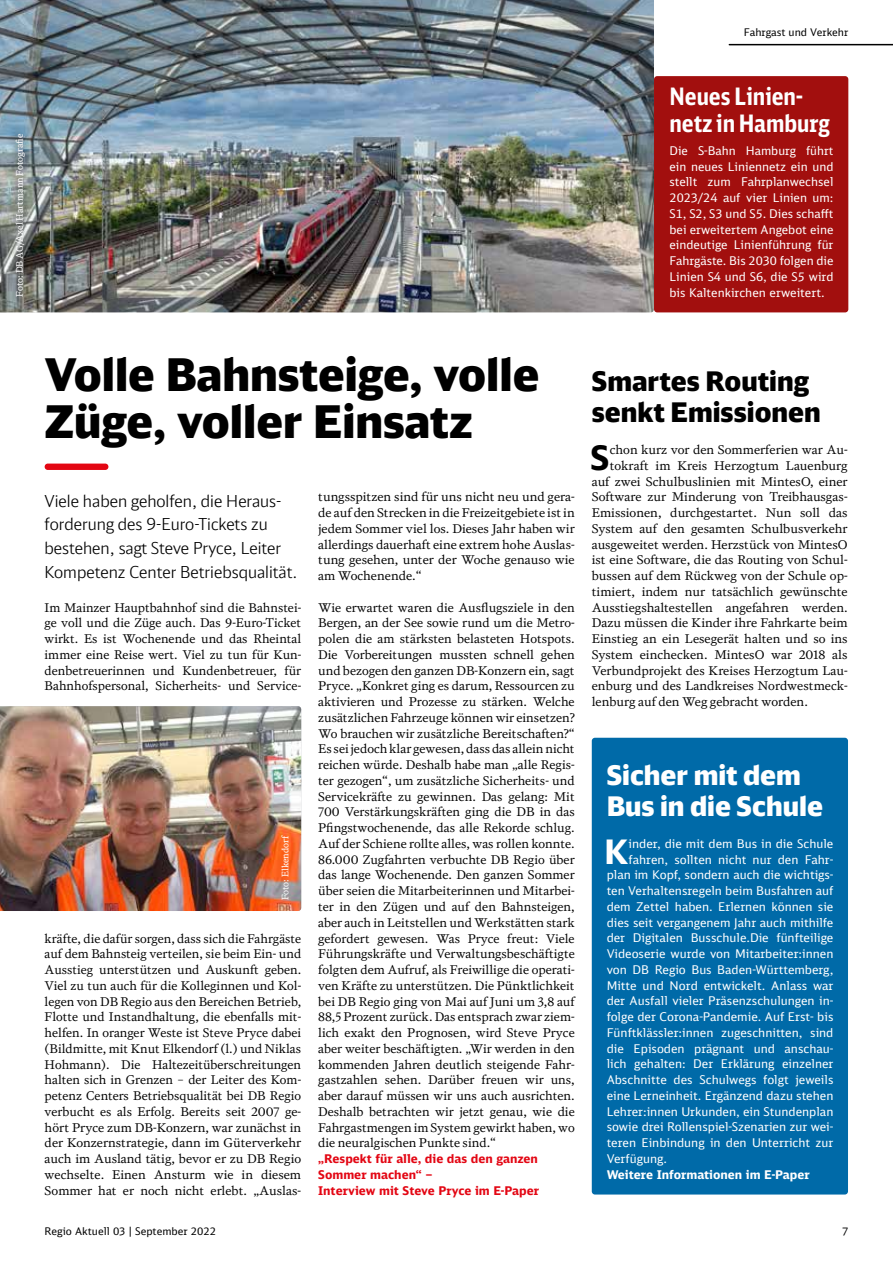
<style>
.page{position:relative;width:893px;height:1263px;background:#fff}
.page>*{position:absolute;margin:0;border:0;box-sizing:border-box;transform-origin:0 0}
.t1{font:900 45px/47.2px "DB Head";color:#000}
.t2{font:700 33.6px "DB Sans";color:#000}
.t3{font:700 33.6px "DB Sans";color:#fff}
.t4{font:900 27px/31.5px "DB Head";color:#000}
.t5{font:900 27px/31.5px "DB Head";color:#fff}
.t6{font:700 24px/27px "DB Sans Cond";color:#fff;scale:.96 1}
.t7{font:300 16.5px/23.7px "DB Head";color:#000}
.t8{font:12px/15.8px "DB Serif";color:#000;text-align:justify}
.t9{font:12px/15.8px "DB Sans";color:#fff;text-align:justify}
.t10{font:700 12px/15.8px "DB Sans";color:#e30613}
.t11{font:700 12px "DB Sans";color:#fff}
.t12{font:10.5px "DB Sans";color:#000}
.t13{font:9px "DB News";color:#fff}
</style>
<div class="page">
<img style="left:0;top:0;width:654px;height:312px">
<hr style="left:729px;top:44px;width:164px;height:1px;background:#000">
<div style="left:654px;top:76px;width:194px;height:236px;background:#a20f0e;border-radius:3px"></div>
<div style="left:592px;top:738px;width:256px;height:456px;background:#006aa8;border-radius:3px"></div>
<div style="left:45px;top:464px;width:63px;height:6px;background:#e30613;border-radius:3px"></div>
<img style="left:0;top:706px;width:301px;height:205px">
<div style="left:7px;top:126px;width:25px;height:177px;background:#000;opacity:.75"></div>
<p class="t13" style="left:14px;top:297px;width:165px;rotate:-90deg">Foto: DB AG/Axel Hartmann Fotografie</p>
<p class="t12" style="left:744px;top:26px;width:106px">Fahrgast und Verkehr</p>
<h3 class="t6" style="left:669px;top:82px;width:168px">Neues Linien&shy;netz in Hamburg</h3>
<p class="t9" style="left:669px;top:142px;width:165px">Die S-Bahn Hamburg führt ein neues Liniennetz ein und stellt zum Fahrplanwechsel 2023/24 auf vier Linien um:<br>S1, S2, S3 und S5. Dies schafft bei erweitertem Angebot eine eindeutige Linienführung für Fahrgäste. Bis 2030 folgen die Linien S4 und S6, die S5 wird bis Kaltenkirchen erweitert.</p>
<h1 class="t1" style="left:45px;top:350px;width:496px">Volle Bahnsteige, volle<br>Züge, voller Einsatz</h1>
<h3 class="t7" style="left:45px;top:489px;width:254px">Viele haben geholfen, die Heraus&shy;forderung des 9-Euro-Tickets zu bestehen, sagt Steve Pryce, Leiter Kompetenz Center Betriebsqualität.</h3>
<p class="t8" style="left:45px;top:599px;width:258px">Im Mainzer Hauptbahnhof sind die Bahnstei&shy;ge voll und die Züge auch. Das 9-Euro-Ticket wirkt. Es ist Wochenende und das Rheintal immer eine Reise wert. Viel zu tun für Kun&shy;denbetreuerinnen und Kundenbetreuer, für Bahnhofspersonal, Sicherheits- und Service-</p>
<p class="t13" style="left:280px;top:900px;width:67px;rotate:-90deg">Foto: Elkendorf</p>
<p class="t8" style="left:45px;top:930px;width:258px">kräfte, die dafür sorgen, dass sich die Fahrgäste auf dem Bahnsteig verteilen, sie beim Ein- und Ausstieg unterstützen und Auskunft geben.<br>Viel zu tun auch für die Kolleginnen und Kol&shy;legen von DB Regio aus den Bereichen Betrieb, Flotte und Instandhaltung, die ebenfalls mit&shy;helfen. In oranger Weste ist Steve Pryce dabei (Bildmitte, mit Knut Elkendorf (l.) und Niklas Hohmann). Die Haltezeitüberschreitungen halten sich in Grenzen – der Leiter des Kom&shy;petenz Centers Betriebsqualität bei DB Regio verbucht es als Erfolg. Bereits seit 2007 ge&shy;hört Pryce zum DB-Konzern, war zunächst in der Konzernstrategie, dann im Güterverkehr auch im Ausland tätig, bevor er zu DB Regio wechselte. Einen Ansturm wie in diesem Sommer hat er noch nicht erlebt. „Auslas-</p>
<p class="t8" style="left:318px;top:489px;width:258px">tungsspitzen sind für uns nicht neu und gera&shy;de auf den Strecken in die Freizeitgebiete ist in jedem Sommer viel los. Dieses Jahr haben wir allerdings dauerhaft eine extrem hohe Auslas&shy;tung gesehen, unter der Woche genauso wie am Wochenende.“</p>
<p class="t8" style="left:318px;top:599px;width:258px">Wie erwartet waren die Ausflugsziele in den Bergen, an der See sowie rund um die Metro&shy;polen die am stärksten belasteten Hotspots.<br>Die Vorbereitungen mussten schnell gehen und bezogen den ganzen DB-Konzern ein, sagt Pryce. „Konkret ging es darum, Ressourcen zu aktivieren und Prozesse zu stärken. Welche zusätzlichen Fahrzeuge können wir einsetzen?<br>Wo brauchen wir zusätzliche Bereitschaften?“ Es sei jedoch klar gewesen, dass das allein nicht reichen würde. Deshalb habe man „alle Regis&shy;ter gezogen“, um zusätzliche Sicherheits- und Servicekräfte zu gewinnen. Das gelang: Mit 700 Verstärkungskräften ging die DB in das Pfingstwochenende, das alle Rekorde schlug.<br>Auf der Schiene rollte alles, was rollen konnte.<br>86.000 Zugfahrten verbuchte DB Regio über das lange Wochenende. Den ganzen Sommer über seien die Mitarbeiterinnen und Mitarbei&shy;ter in den Zügen und auf den Bahnsteigen, aber auch in Leitstellen und Werkstätten stark gefordert gewesen. Was Pryce freut: Viele Führungskräfte und Verwaltungsbeschäftigte folgten dem Aufruf, als Freiwillige die operati&shy;ven Kräfte zu unterstützen. Die Pünktlichkeit bei DB Regio ging von Mai auf Juni um 3,8 auf 88,5 Prozent zurück. Das entsprach zwar ziem&shy;lich exakt den Prognosen, wird Steve Pryce aber weiter beschäftigten. „Wir werden in den kommenden Jahren deutlich steigende Fahr&shy;gastzahlen sehen. Darüber freuen wir uns, aber darauf müssen wir uns auch ausrichten.<br>Deshalb betrachten wir jetzt genau, wie die Fahrgastmengen im System gewirkt haben, wo die neuralgischen Punkte sind.“</p>
<p class="t10" style="left:318px;top:1150px;width:222px">„Respekt für alle, die das den ganzen<br>Sommer machen“ –<br>Interview mit Steve Pryce im E-Paper</p>
<h3 class="t4" style="left:592px;top:364px;width:230px">Smartes Routing senkt Emissionen</h3>
<h2 class="t2" style="left:591px;top:436px;width:21px">S</h2>
<p class="t8" style="left:610px;top:442px;width:239px">chon kurz vor den Sommerferien war Au-</p>
<p class="t8" style="left:610px;top:458px;width:239px">tokraft im Kreis Herzogtum Lauenburg</p>
<p class="t8" style="left:592px;top:473px;width:257px">auf zwei Schulbuslinien mit MintesO, einer</p>
<p class="t8" style="left:592px;top:489px;width:257px">Software zur Minderung von Treibhausgas-</p>
<p class="t8" style="left:592px;top:505px;width:257px">Emissionen, durchgestartet. Nun soll das</p>
<p class="t8" style="left:592px;top:521px;width:257px">System auf den gesamten Schulbusverkehr</p>
<p class="t8" style="left:592px;top:536px;width:257px">ausgeweitet werden. Herzstück von MintesO</p>
<p class="t8" style="left:592px;top:552px;width:257px">ist eine Software, die das Routing von Schul-</p>
<p class="t8" style="left:592px;top:568px;width:257px">bussen auf dem Rückweg von der Schule op-</p>
<p class="t8" style="left:592px;top:584px;width:257px">timiert, indem nur tatsächlich gewünschte</p>
<p class="t8" style="left:592px;top:599px;width:257px">Ausstiegshaltestellen angefahren werden.</p>
<p class="t8" style="left:592px;top:615px;width:257px">Dazu müssen die Kinder ihre Fahrkarte beim</p>
<p class="t8" style="left:592px;top:631px;width:257px">Einstieg an ein Lesegerät halten und so ins</p>
<p class="t8" style="left:592px;top:647px;width:257px">System einchecken. MintesO war 2018 als</p>
<p class="t8" style="left:592px;top:662px;width:257px">Verbundprojekt des Kreises Herzogtum Lau-</p>
<p class="t8" style="left:592px;top:678px;width:257px">enburg und des Landkreises Nordwestmeck-</p>
<p class="t8" style="left:592px;top:694px;width:218px">lenburg auf den Weg gebracht worden.</p>
<h3 class="t5" style="left:607px;top:758px;width:218px">Sicher mit dem<br>Bus in die Schule</h3>
<h2 class="t3" style="left:604px;top:830px;width:26px">K</h2>
<p class="t9" style="left:628px;top:835px;width:206px">inder, die mit dem Bus in die Schule</p>
<p class="t9" style="left:628px;top:851px;width:206px">fahren, sollten nicht nur den Fahr-</p>
<p class="t9" style="left:607px;top:867px;width:228px">plan im Kopf, sondern auch die wichtigs-</p>
<p class="t9" style="left:607px;top:883px;width:228px">ten Verhaltensregeln beim Busfahren auf</p>
<p class="t9" style="left:607px;top:898px;width:228px">dem Zettel haben. Erlernen können sie</p>
<p class="t9" style="left:607px;top:914px;width:228px">dies seit vergangenem Jahr auch mithilfe</p>
<p class="t9" style="left:607px;top:930px;width:228px">der Digitalen Busschule.Die fünfteilige</p>
<p class="t9" style="left:607px;top:946px;width:228px">Videoserie wurde von Mitarbeiter:innen</p>
<p class="t9" style="left:607px;top:961px;width:228px">von DB Regio Bus Baden-Württemberg,</p>
<p class="t9" style="left:607px;top:977px;width:228px">Mitte und Nord entwickelt. Anlass war</p>
<p class="t9" style="left:607px;top:993px;width:228px">der Ausfall vieler Präsenzschulungen in-</p>
<p class="t9" style="left:607px;top:1009px;width:228px">folge der Corona-Pandemie. Auf Erst- bis</p>
<p class="t9" style="left:607px;top:1024px;width:228px">Fünftklässler:innen zugeschnitten, sind</p>
<p class="t9" style="left:607px;top:1040px;width:228px">die Episoden prägnant und anschau-</p>
<p class="t9" style="left:607px;top:1056px;width:228px">lich gehalten: Der Erklärung einzelner</p>
<p class="t9" style="left:607px;top:1072px;width:228px">Abschnitte des Schulwegs folgt jeweils</p>
<p class="t9" style="left:607px;top:1087px;width:228px">eine Lerneinheit. Ergänzend dazu stehen</p>
<p class="t9" style="left:607px;top:1103px;width:228px">Lehrer:innen Urkunden, ein Stundenplan</p>
<p class="t9" style="left:607px;top:1119px;width:228px">sowie drei Rollenspiel-Szenarien zur wei-</p>
<p class="t9" style="left:607px;top:1135px;width:228px">teren Einbindung in den Unterricht zur</p>
<p class="t9" style="left:607px;top:1150px;width:62px">Verfügung.</p>
<p class="t11" style="left:607px;top:1167px;width:205px">Weitere Informationen im E-Paper</p>
<p class="t12" style="left:45px;top:1225px;width:173px">Regio Aktuell 03 | September 2022</p>
<p class="t12" style="left:842px;top:1224px;width:8px">7</p>
</div>
